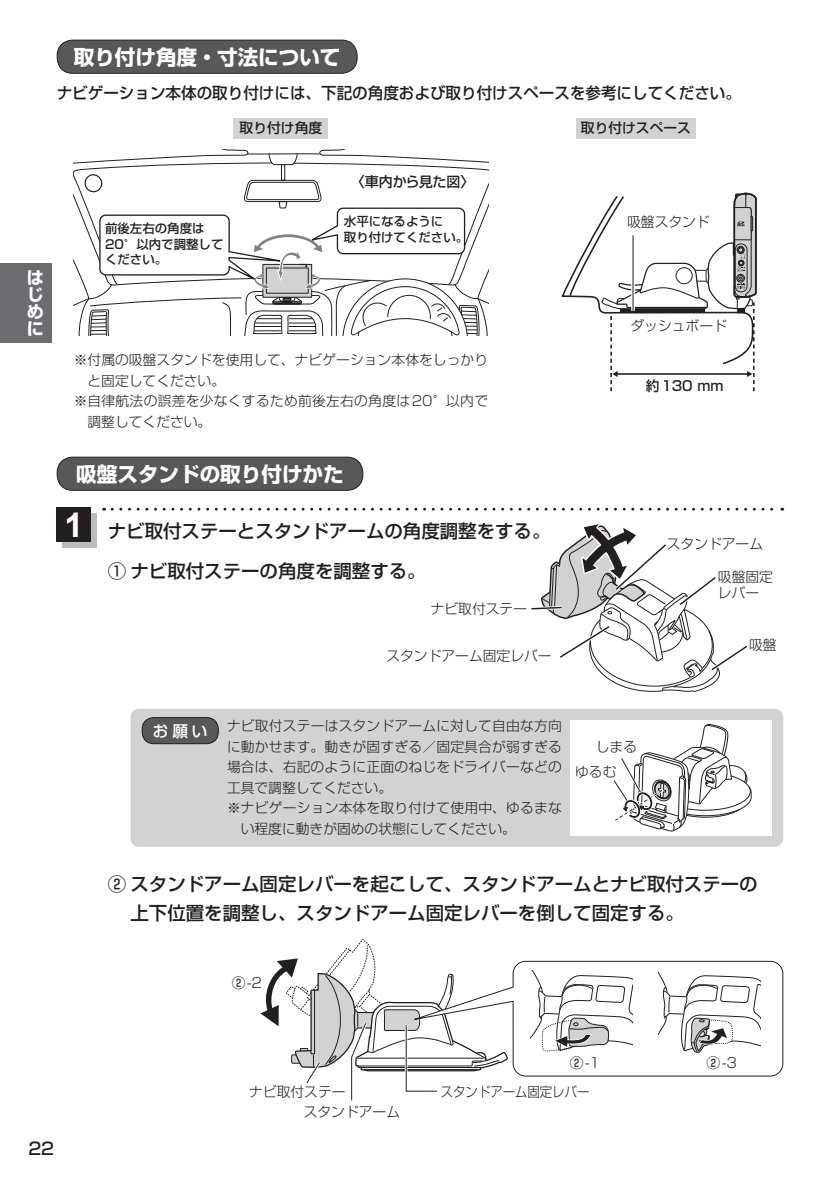
<style>
.page{position:relative;width:840px;height:1191px;background:#fff}
.page>*{position:absolute;margin:0;border:0;box-sizing:border-box;transform-origin:0 0}
.t1{font:20.6px "Shin Go Pro Bold 90 msp RKSJ H";color:#fff}
.t2{font:18.4px/39.6px "Shin Go Pro Medium 90 msp RKSJ H";color:#231f20}
.t3{font:17px/17px "Shin Go Pro Bold 90 msp RKSJ H";color:#fff;text-align:justify}
.t4{font:17px "Shin Go Pro Medium 90 msp RKSJ H";color:#231f20}
.t5{font:16px "Shin Go Pro Medium 90 msp RKSJ H";color:#231f20}
.t6{font:15.6px "Shin Go Pro Medium 90 msp RKSJ H";color:#fff}
.t7{font:14.8px "Shin Go Pro Medium 90 msp RKSJ H";color:#231f20}
.t8{font:14px "Shin Go Pro Medium 90 msp RKSJ H";letter-spacing:-.02em;color:#231f20}
.t9{font:13.8px/15.6px "Shin Go Pro Light 90 msp RKSJ H";letter-spacing:.005em;color:#231f20}
.t10{font:13.8px "Shin Go Pro Medium 90 msp RKSJ H";color:#231f20}
.t11{font:13.8px "Shin Go Pro Light 90 msp RKSJ H";letter-spacing:.005em;color:#231f20;scale:.9 1}
.t12{font:13.6px "Shin Go Pro Light 90 msp RKSJ H";letter-spacing:-.155em;color:#231f20}
.t13{font:12.4px/15.8px "Shin Go Pro Medium 90 msp RKSJ H";color:#231f20}
.t14{font:10.2px "Shin Go Pro Light 90 msp RKSJ H";color:#231f20}
.s1{font-family:"Shin Go Pro Medium 90 msp RKSJ H"}
</style>
<div class="page">
<div style="left:0;top:264px;width:51px;height:79px;background:#6c6d70"></div>
<div style="left:57px;top:40px;width:300px;height:33px;background:#57585a;border-radius:16px"></div>
<div style="left:57px;top:40px;width:300px;height:34px;border:1px solid #231f20;border-radius:16px"></div>
<svg style="left:561px;top:192px;width:196px;height:199px"></svg>
<div style="left:575px;top:118px;width:120px;height:21px;background:#d1d2d4"></div>
<div style="left:57px;top:457px;width:305px;height:33px;background:#57585a;border-radius:16px"></div>
<div style="left:57px;top:457px;width:306px;height:34px;border:1px solid #231f20;border-radius:16px"></div>
<svg style="left:112px;top:508px;width:670px;height:2px"></svg>
<div style="left:62px;top:513px;width:34px;height:34px;background:#bcbdc0"></div>
<div style="left:57px;top:508px;width:34px;height:34px;background:#231f20"></div>
<div style="left:130px;top:709px;width:652px;height:137px;background:#d1d2d4;border-radius:9px"></div>
<div style="left:142px;top:717px;width:76px;height:26px;background:#57585a;border-radius:12px"></div>
<div style="left:142px;top:717px;width:76px;height:27px;border:1px solid #231f20;border-radius:12px"></div>
<div style="left:570px;top:720px;width:201px;height:115px;background:#fff"></div>
<svg style="left:528px;top:524px;width:223px;height:323px"></svg>
<div style="left:597px;top:745px;width:32px;height:13px;background:#fff"></div>
<div style="left:590px;top:766px;width:32px;height:13px;background:#fff"></div>
<svg style="left:260px;top:939px;width:178px;height:162px"></svg>
<svg style="left:403px;top:960px;width:379px;height:116px"></svg>
<svg style="left:658px;top:970px;width:102px;height:83px"></svg>
<svg style="left:530px;top:970px;width:102px;height:83px"></svg>
<svg style="left:74px;top:149px;width:414px;height:187px"></svg>
<div style="left:233px;top:118px;width:95px;height:21px;background:#d1d2d4"></div>
<h1 class="t1" style="left:74px;top:49px;width:268px">取り付け角度・寸法について</h1>
<p class="t5" style="left:57px;top:87px;width:685px">ナビゲーション本体の取り付けには、下記の角度および取り付けスペースを参考にしてください。</p>
<p class="t3" style="left:27px;top:272px;width:18px">はじめに</p>
<p class="t10" style="left:239px;top:123px;width:84px">取り付け角度</p>
<p class="t8" style="left:350px;top:176px;width:125px">〈車内から見た図〉</p>
<p class="t13" style="left:105px;top:222px;width:120px">前後左右の角度は<br>20°以内で調整してください。</p>
<p class="t13" style="left:344px;top:215px;width:126px">水平になるように<br>取り付けてください。</p>
<p class="t9" style="left:74px;top:354px;width:415px">※ 付属の吸盤スタンドを使用して、ナビゲーション本体をしっかり</p>
<p class="t9" style="left:87px;top:374px;width:139px">と固定してください。</p>
<p class="t9" style="left:74px;top:395px;width:415px">※ 自律航法の誤差を少なくするため前後左右の角度は20°以内で</p>
<p class="t9" style="left:87px;top:415px;width:125px">調整してください。</p>
<h1 class="t1" style="left:76px;top:466px;width:269px">吸盤スタンドの取り付けかた</h1>
<h2 class="t2" style="left:108px;top:514px;width:444px">ナビ取付ステーとスタンドアームの角度調整をする。<br>① ナビ取付ステーの角度を調整する。</h2>
<p class="t9" style="left:430px;top:603px;width:98px">ナビ取付ステー</p>
<p class="t9" style="left:386px;top:650px;width:166px">スタンドアーム固定レバー</p>
<p class="t10" style="left:580px;top:123px;width:111px">取り付けスペース</p>
<p class="t9" style="left:626px;top:216px;width:84px">吸盤スタンド</p>
<p class="t9" style="left:630px;top:320px;width:98px">ダッシュボード</p>
<p class="t12" style="left:640px;top:328px;width:84px">ダッシュボード</p>
<p class="t7" style="left:641px;top:378px;width:83px">約130 mm</p>
<p class="t10" style="left:645px;top:380px;width:79px">約130 mm</p>
<p class="t9" style="left:666px;top:538px;width:98px">スタンドアーム</p>
<p class="t9" style="left:717px;top:571px;width:56px">吸盤固定レバー</p>
<p class="t9" style="left:748px;top:638px;width:29px">吸盤</p>
<p class="t6" style="left:153px;top:725px;width:56px">お 願 い</p>
<p class="t9" style="left:227px;top:720px;width:336px">ナビ取付ステーはスタンドアームに対して自由な方向</p>
<p class="t9" style="left:227px;top:740px;width:336px">に動かせます。動きが固すぎる／固定具合が弱すぎる</p>
<p class="t9" style="left:227px;top:761px;width:336px">場合は、右記のように正面のねじをドライバーなどの</p>
<p class="t9" style="left:227px;top:781px;width:166px">工具で調整してください。</p>
<p class="t9" style="left:227px;top:802px;width:336px">※ ナビゲーション本体を取り付けて使用中、ゆるまな</p>
<p class="t9" style="left:241px;top:822px;width:276px">い程度に動きが固めの状態にしてください。</p>
<p class="t9" style="left:595px;top:741px;width:43px">しまる</p>
<p class="t14" style="left:598px;top:749px;width:32px">しまる</p>
<p class="t9" style="left:575px;top:766px;width:43px">ゆるむ</p>
<p class="t14" style="left:590px;top:771px;width:32px">ゆるむ</p>
<h2 class="t2" style="left:130px;top:872px;width:628px;line-height:28.4px;text-indent:-23px">② スタンドアーム固定レバーを起こして、スタンドアームとナビ取付ステーの上下位置を調整し、スタンドアーム固定レバーを倒して固定する。</h2>
<p class="t9" style="left:231px;top:977px;width:32px"><span class="s1">②</span>-2</p>
<p class="t4" style="left:28px;top:1142px;width:27px">22</p>
<p class="t9" style="left:569px;top:1057px;width:32px"><span class="s1">②</span>-1</p>
<p class="t9" style="left:706px;top:1057px;width:32px"><span class="s1">②</span>-3</p>
<p class="t9" style="left:303px;top:1083px;width:98px;line-height:20.2px;text-indent:-54px">ナビ取付ステー<br>スタンドアーム</p>
<p class="t11" style="left:440px;top:1086px;width:166px">スタンドアーム固定レバー</p>
</div>
